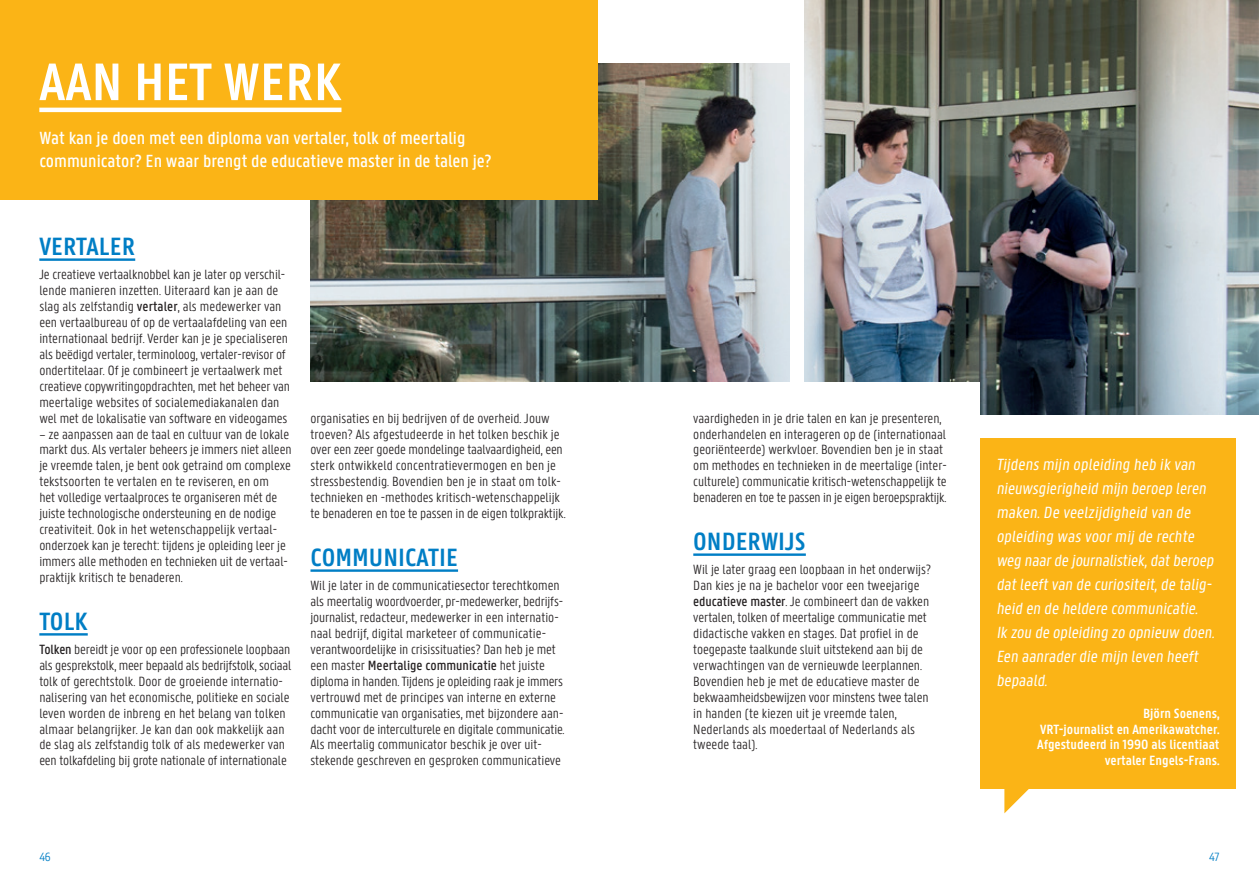
<style>
.page{position:relative;width:1259px;height:893px;background:#fff}
.page>*{position:absolute;margin:0;border:0;box-sizing:border-box;transform-origin:0 0}
.t1{font:600 56.25px "U Gent Panno Text";color:#fff}
.t2{font:600 26.7px "U Gent Panno Text";color:#007ec5}
.t3{font:500 18.75px/24px "U Gent Panno Text";color:#fff}
.t4{font:17.25px/24px "U Gent Panno Text";letter-spacing:.005em;color:#fff}
.t5{font:300 14.25px/15.9px "U Gent Panno Text";letter-spacing:-.005em;color:#231f20}
.t6{font:600 14.25px/15.9px "U Gent Panno Text";color:#fff;text-align:right}
.t7{font:300 12.75px "U Gent Panno Text";color:#007ec5}
.s1{font-weight:500}
</style>
<div class="page">
<img style="left:805px;top:0;width:454px;height:415px">
<img style="left:310px;top:64px;width:479px;height:318px">
<div style="left:310px;top:383px;width:670px;height:223px;background:#fff"></div>
<div style="left:0;top:0;width:597px;height:199px;background:#fbb416"></div>
<hr style="left:39px;top:108px;width:302px;height:4px;background:#fff">
<div style="left:980px;top:438px;width:255px;height:351px;background:#fbb416"></div>
<hr style="left:693px;top:553px;width:113px;height:3px;background:#007ec5">
<hr style="left:39px;top:258px;width:96px;height:3px;background:#007ec5">
<hr style="left:39px;top:633px;width:49px;height:3px;background:#007ec5">
<hr style="left:310px;top:569px;width:148px;height:3px;background:#007ec5">
<svg style="left:1004px;top:789px;width:25px;height:24px"></svg>
<h1 class="t1" style="left:39px;top:48px;width:304px">AAN HET WERK</h1>
<h3 class="t3" style="left:39px;top:125px;width:454px">Wat kan je doen met een diploma van vertaler, tolk of meertalig communicator? En waar brengt de educatieve master in de talen je?</h3>
<h2 class="t2" style="left:39px;top:230px;width:97px">VERTALER</h2>
<p class="t5" style="left:39px;top:266px;width:252px">Je creatieve vertaalknobbel kan je later op verschil&shy;lende manieren inzetten. Uiteraard kan je aan de slag als zelfstandig <span class="s1">vertaler</span>, als medewerker van een vertaalbureau of op de vertaalafdeling van een internationaal bedrijf. Verder kan je je specialiseren als beëdigd vertaler, terminoloog, vertaler-revisor of ondertitelaar. Of je combineert je vertaalwerk met creatieve copywritingopdrachten, met het beheer van meertalige websites of socialemediakanalen dan wel met de lokalisatie van software en videogames</p>
<p class="t5" style="left:39px;top:426px;width:254px">– ze aanpassen aan de taal en cultuur van de lokale markt dus. Als vertaler beheers je immers niet alleen je vreemde talen, je bent ook getraind om complexe tekstsoorten te vertalen en te reviseren, en om<br>het volledige vertaalproces te organiseren mét de juiste technologische ondersteuning en de nodige creativiteit. Ook in het wetenschappelijk vertaal&shy;onderzoek kan je terecht: tijdens je opleiding leer je immers alle methoden en technieken uit de vertaal&shy;praktijk kritisch te benaderen.</p>
<h2 class="t2" style="left:39px;top:605px;width:50px">TOLK</h2>
<p class="t5" style="left:39px;top:641px;width:253px"><span class="s1">Tolken</span> bereidt je voor op een professionele loopbaan als gesprekstolk, meer bepaald als bedrijfstolk, sociaal tolk of gerechtstolk. Door de groeiende internatio&shy;nalisering van het economische, politieke en sociale leven worden de inbreng en het belang van tolken almaar belangrijker. Je kan dan ook makkelijk aan de slag als zelfstandig tolk of als medewerker van een tolkafdeling bij grote nationale of internationale</p>
<p class="t5" style="left:310px;top:410px;width:257px">organisaties en bij bedrijven of de overheid. Jouw troeven? Als afgestudeerde in het tolken beschik je over een zeer goede mondelinge taalvaardigheid, een sterk ontwikkeld concentratievermogen en ben je stressbestendig. Bovendien ben je in staat om tolk&shy;technieken en -methodes kritisch-wetenschappelijk te benaderen en toe te passen in de eigen tolkpraktijk.</p>
<h2 class="t2" style="left:310px;top:541px;width:149px">COMMUNICATIE</h2>
<p class="t5" style="left:310px;top:577px;width:255px">Wil je later in de communicatiesector terechtkomen als meertalig woordvoerder, pr-medewerker, bedrijfs&shy;journalist, redacteur, medewerker in een internatio&shy;naal bedrijf, digital marketeer of communicatie&shy;verantwoordelijke in crisissituaties? Dan heb je met een master <span class="s1">Meertalige communicatie</span> het juiste diploma in handen. Tijdens je opleiding raak je immers vertrouwd met de principes van interne en externe communicatie van organisaties, met bijzondere aan&shy;dacht voor de interculturele en digitale communicatie.<br>Als meertalig communicator beschik je over uit&shy;stekende geschreven en gesproken communicatieve</p>
<p class="t5" style="left:693px;top:410px;width:255px">vaardigheden in je drie talen en kan je presenteren, onderhandelen en interageren op de (internationaal georiënteerde) werkvloer. Bovendien ben je in staat om methodes en technieken in de meertalige (inter&shy;culturele) communicatie kritisch-wetenschappelijk te benaderen en toe te passen in je eigen beroepspraktijk.</p>
<h2 class="t2" style="left:693px;top:525px;width:114px">ONDERWIJS</h2>
<p class="t5" style="left:693px;top:561px;width:239px">Wil je later graag een loopbaan in het onderwijs?<br>Dan kies je na je bachelor voor een tweejarige <span class="s1">educatieve master</span>. Je combineert dan de vakken vertalen, tolken of meertalige communicatie met didactische vakken en stages. Dat profiel in de toegepaste taalkunde sluit uitstekend aan bij de verwachtingen van de vernieuwde leerplannen.<br>Bovendien heb je met de educatieve master de bekwaamheidsbewijzen voor minstens twee talen in handen (te kiezen uit je vreemde talen, Nederlands als moedertaal of Nederlands als tweede taal).</p>
<p class="t4" style="left:996px;top:453px;width:222px">Tijdens mijn opleiding heb ik van nieuwsgierigheid mijn beroep leren maken.De veelzijdigheid van de opleiding was voor mij de rechte weg naarde journalistiek,datberoep datleeftvan de curiositeit,de talig&shy;heid en de heldere communicatie.<br>Ik zou de opleiding zo opnieuw doen.<br>Een aanraderdie mijn leven heeft bepaald.</p>
<p class="t6" style="left:1037px;top:705px;width:184px">Björn Soenens,<br>VRT-journalist en Amerikawatcher.<br>Afgestudeerd in 1990 als licentiaat vertaler Engels-Frans.</p>
<p class="t7" style="left:39px;top:849px;width:13px">46</p>
<p class="t7" style="left:1209px;top:849px;width:12px">47</p>
</div>
